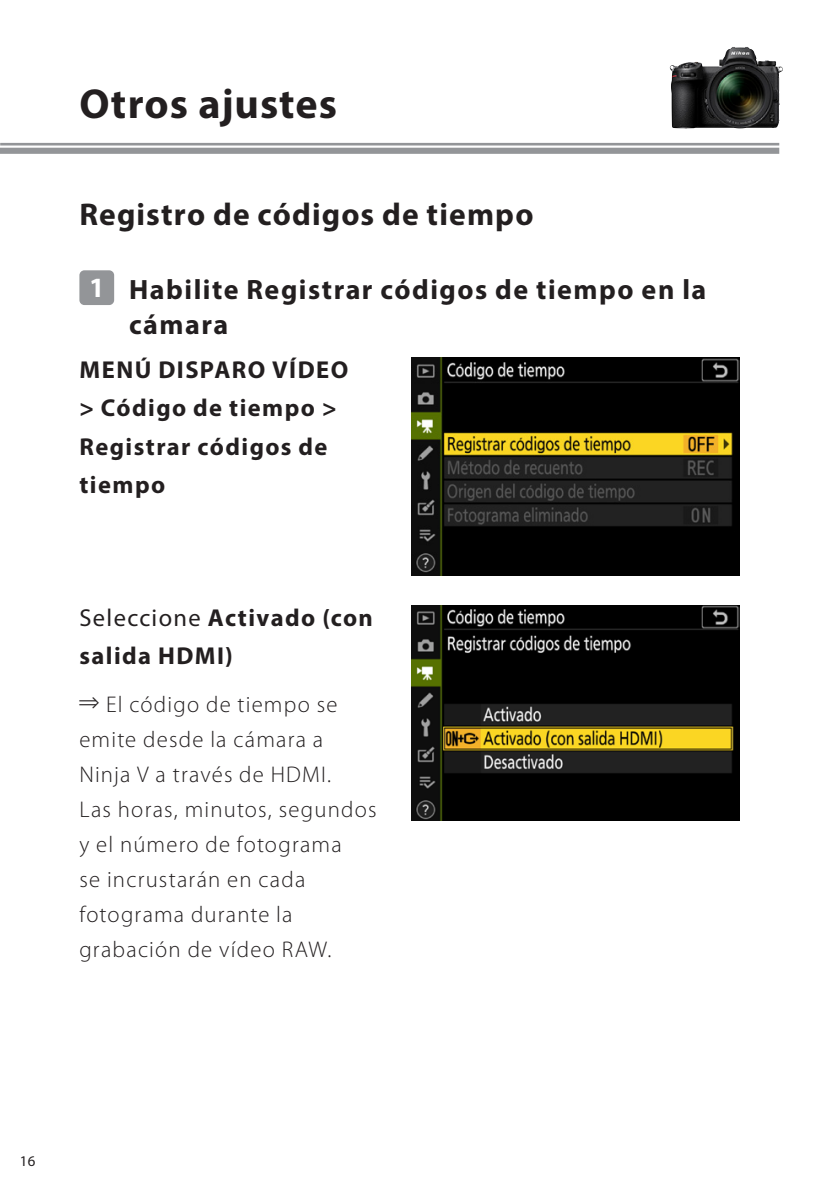
<style>
.page{position:relative;width:819px;height:1191px;background:#fff}
.page>*{position:absolute;margin:0;border:0;box-sizing:border-box;transform-origin:0 0}
.t1{font:700 42px "Myriad Pro";letter-spacing:.025em;color:#231f20}
.t2{font:700 31.5px "Myriad Pro";letter-spacing:.035em;color:#231f20}
.t3{font:700 28px/35px "Myriad Pro";letter-spacing:.055em;color:#231f20}
.t4{font:700 28px "Myriad Pro";color:#fff}
.t5{font:700 24.5px/38.5px "Myriad Pro";letter-spacing:.06em;color:#231f20}
.t6{font:300 22.75px/35px "Myriad Pro";letter-spacing:.05em;color:#231f20}
.t7{font:15.05px "Myriad Pro";color:#231f20}
.s1{font-weight:400}
.s2{font-family:"Apple SD Gothic Neo";font-weight:500}
</style>
<div class="page">
<hr style="left:0;top:143px;width:779px;height:2px;background:#939598">
<div style="left:0;top:148px;width:779px;height:6px;background:#939598"></div>
<img style="left:669px;top:47px;width:77px;height:81px">
<img style="left:412px;top:357px;width:327px;height:218px">
<img style="left:412px;top:605px;width:327px;height:215px">
<div style="left:79px;top:270px;width:35px;height:35px;background:#939598;border-radius:5px"></div>
<h1 class="t1" style="left:79px;top:77px;width:259px">Otros ajustes</h1>
<h2 class="t2" style="left:79px;top:194px;width:455px">Registro de códigos de tiempo</h2>
<p class="t3" style="left:129px;top:271px;width:579px">Habilite Registrar códigos de tiempo en la cámara</p>
<p class="t5" style="left:79px;top:349px;width:270px">MENÚ DISPARO VÍDEO &gt; Código de tiempo &gt;<br>Registrar códigos de tiempo</p>
<p class="t4" style="left:89px;top:269px;width:17px">1</p>
<p class="t5" style="left:79px;top:597px;width:295px"><span class="s1">Seleccione</span> Activado (con salida HDMI)</p>
<p class="t6" style="left:79px;top:686px;width:298px"><span class="s2">⇒</span> El código de tiempo se emite desde la cámara a<br>Ninja V a través de HDMI.<br>Las horas, minutos, segundos y el número de fotograma<br>se incrustarán en cada fotograma durante la grabación de vídeo RAW.</p>
<p class="t7" style="left:20px;top:1151px;width:17px">16</p>
</div>
